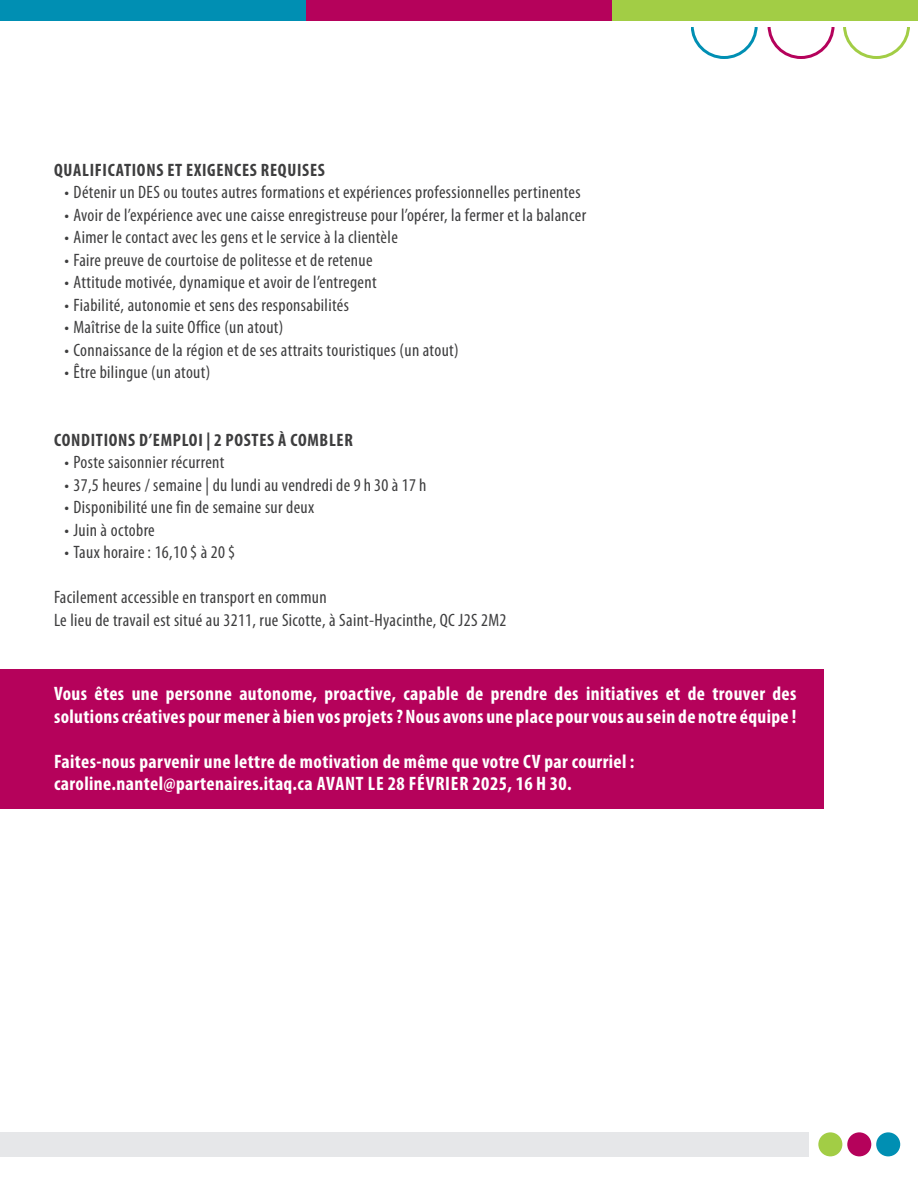
<style>
.page{position:relative;width:918px;height:1188px;background:#fff}
.page>*{position:absolute;margin:0;border:0;box-sizing:border-box;transform-origin:0 0}
.t1{font:700 condensed 19.5px/22.5px "Myriad Pro";letter-spacing:.02em;color:#fff}
.t2{font:condensed 18px "Myriad Pro";letter-spacing:.02em;color:#3e3e3f}
.t3{font:700 condensed 18px "Myriad Pro";letter-spacing:.04em;color:#3e3e3f}
</style>
<div class="page">
<div style="left:876px;top:1132px;width:24px;height:24px;background:#008fb3;border-radius:50%"></div>
<div style="left:847px;top:1132px;width:24px;height:24px;background:#b5025b;border-radius:50%"></div>
<div style="left:818px;top:1132px;width:24px;height:24px;background:#a2cd45;border-radius:50%"></div>
<div style="left:0;top:1132px;width:808px;height:24px;background:#e6e7e9"></div>
<div style="left:306px;top:0;width:306px;height:21px;background:#b5025b"></div>
<div style="left:612px;top:0;width:306px;height:21px;background:#a2cd45"></div>
<div style="left:0;top:0;width:306px;height:21px;background:#008fb3"></div>
<svg style="left:767px;top:27px;width:68px;height:32px"></svg>
<svg style="left:692px;top:27px;width:66px;height:32px"></svg>
<svg style="left:843px;top:27px;width:67px;height:32px"></svg>
<div style="left:0;top:670px;width:824px;height:139px;background:#b5025b"></div>
<p class="t3" style="left:54px;top:160px;width:272px">QUALIFICATIONS ET EXIGENCES REQUISES</p>
<p class="t2" style="left:64px;top:182px;width:518px">• Détenir un DES ou toutes autres formations et expériences professionnelles pertinentes</p>
<p class="t2" style="left:64px;top:205px;width:523px">• Avoir de l’expérience avec une caisse enregistreuse pour l’opérer, la fermer et la balancer</p>
<p class="t2" style="left:64px;top:227px;width:335px">• Aimer le contact avec les gens et le service à la clientèle</p>
<p class="t2" style="left:64px;top:250px;width:310px">• Faire preuve de courtoise de politesse et de retenue</p>
<p class="t2" style="left:64px;top:272px;width:314px">• Attitude motivée, dynamique et avoir de l’entregent</p>
<p class="t2" style="left:64px;top:295px;width:286px">• Fiabilité, autonomie et sens des responsabilités</p>
<p class="t2" style="left:64px;top:317px;width:221px">• Maîtrise de la suite Office (un atout)</p>
<p class="t2" style="left:64px;top:340px;width:396px">• Connaissance de la région et de ses attraits touristiques (un atout)</p>
<p class="t2" style="left:64px;top:362px;width:147px">• Être bilingue (un atout)</p>
<p class="t3" style="left:54px;top:430px;width:300px">CONDITIONS D’EMPLOI | 2 POSTES À COMBLER</p>
<p class="t2" style="left:64px;top:452px;width:161px">• Poste saisonnier récurrent</p>
<p class="t2" style="left:64px;top:475px;width:363px">• 37,5 heures / semaine | du lundi au vendredi de 9 h 30 à 17 h</p>
<p class="t2" style="left:64px;top:497px;width:251px">• Disponibilité une fin de semaine sur deux</p>
<p class="t2" style="left:64px;top:520px;width:92px">• Juin à octobre</p>
<p class="t2" style="left:64px;top:542px;width:172px">• Taux horaire: 16,10$ à 20$</p>
<p class="t2" style="left:54px;top:587px;width:274px">Facilement accessible en transport en commun</p>
<p class="t2" style="left:54px;top:610px;width:454px">Le lieu de travail est situé au 3211, rue Sicotte, à Saint-Hyacinthe, QC J2S 2M2</p>
<p class="t1" style="left:54px;top:683px;width:744px">Vous êtes une personne autonome, proactive, capable de prendre des initiatives et de trouver des solutions créatives pour mener à bien vos projets? Nous avons une place pour vous au sein de notre équipe !</p>
<p class="t1" style="left:54px;top:750px;width:582px">Faites-nous parvenir une lettre de motivation de même que votre CV par courriel :</p>
<p class="t1" style="left:54px;top:773px;width:519px">caroline.nantel@partenaires.itaq.ca AVANT LE 28 FÉVRIER 2025, 16 H 30.</p>
</div>
